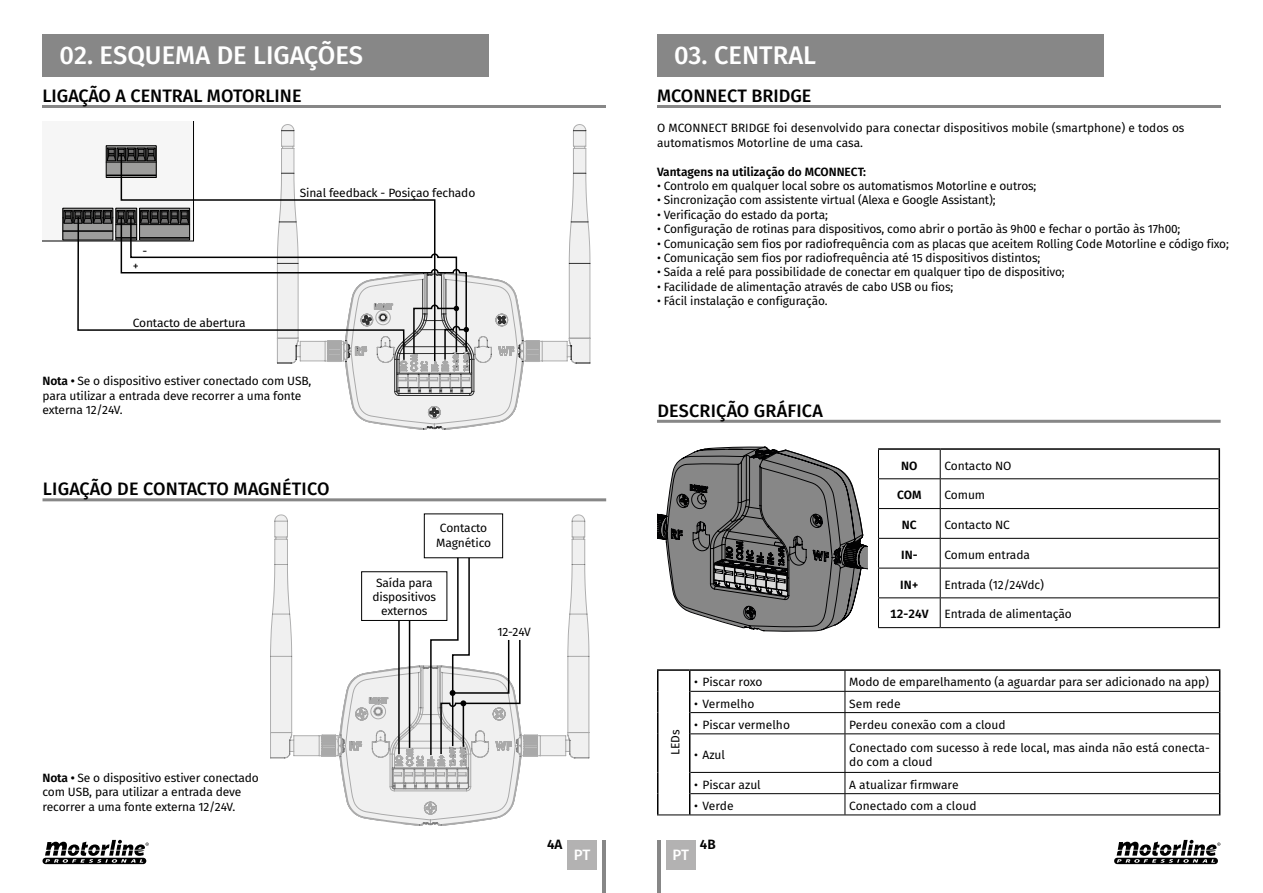
<style>
.page{position:relative;width:1263px;height:893px;background:#fff}
.page>*{position:absolute;margin:0;border:0;box-sizing:border-box;transform-origin:0 0}
.t1{font:500 25.5px "Fira Sans";color:#fff}
.t2{font:500 18px "Fira Sans";color:#000}
.t3{font:500 15px "Fira Sans";color:#fff}
.t4{font:600 13.5px "Fira Sans";color:#000}
.t5{font:12px/14.4px "Fira Sans";letter-spacing:-.015em;color:#000}
.t6{font:600 12px "Fira Sans";color:#000}
.s1{font-weight:600}
</style>
<div class="page">
<div style="left:657px;top:34px;width:446px;height:43px;background:#878787"></div>
<div style="left:43px;top:34px;width:446px;height:43px;background:#878787"></div>
<hr style="left:43px;top:105px;width:563px;height:3px;background:#878787">
<hr style="left:657px;top:105px;width:563px;height:3px;background:#878787">
<div style="left:666px;top:840px;width:30px;height:29px;background:#b3b2b2"></div>
<div style="left:567px;top:840px;width:30px;height:29px;background:#b3b2b2"></div>
<hr style="left:603px;top:840px;width:3px;height:53px;background:#878787">
<hr style="left:657px;top:840px;width:3px;height:53px;background:#878787">
<svg style="left:277px;top:124px;width:313px;height:306px"></svg>
<svg style="left:43px;top:121px;width:151px;height:120px"></svg>
<svg style="left:77px;top:215px;width:43px;height:116px"></svg>
<svg style="left:120px;top:152px;width:316px;height:211px"></svg>
<svg style="left:270px;top:514px;width:319px;height:312px"></svg>
<div style="left:424px;top:513px;width:79px;height:45px;border:1px solid #000"></div>
<svg style="left:351px;top:556px;width:170px;height:235px"></svg>
<svg style="left:357px;top:304px;width:123px;height:92px"></svg>
<svg style="left:120px;top:215px;width:348px;height:138px"></svg>
<hr style="left:657px;top:420px;width:564px;height:3px;background:#878787">
<hr style="left:43px;top:498px;width:563px;height:3px;background:#878787">
<svg style="left:657px;top:446px;width:211px;height:186px"></svg>
<svg style="left:1114px;top:840px;width:106px;height:24px"></svg>
<svg style="left:43px;top:840px;width:106px;height:24px"></svg>
<hr style="left:878px;top:478px;width:62px;height:1px;background:#000">
<hr style="left:940px;top:478px;width:278px;height:1px;background:#000">
<hr style="left:878px;top:508px;width:62px;height:1px;background:#000">
<hr style="left:940px;top:508px;width:278px;height:1px;background:#000">
<hr style="left:878px;top:538px;width:62px;height:1px;background:#000">
<hr style="left:940px;top:538px;width:278px;height:1px;background:#000">
<hr style="left:878px;top:568px;width:62px;height:1px;background:#000">
<hr style="left:940px;top:568px;width:278px;height:1px;background:#000">
<hr style="left:878px;top:597px;width:62px;height:1px;background:#000">
<svg style="left:878px;top:450px;width:1px;height:177px"></svg>
<hr style="left:940px;top:597px;width:278px;height:1px;background:#000">
<svg style="left:940px;top:450px;width:1px;height:177px"></svg>
<hr style="left:878px;top:627px;width:62px;height:1px;background:#000">
<hr style="left:940px;top:627px;width:280px;height:1px;background:#000">
<hr style="left:878px;top:448px;width:62px;height:2px;background:#000">
<hr style="left:940px;top:448px;width:280px;height:2px;background:#000">
<hr style="left:1218px;top:450px;width:2px;height:29px;background:#000">
<hr style="left:1218px;top:479px;width:2px;height:30px;background:#000">
<hr style="left:1218px;top:509px;width:2px;height:29px;background:#000">
<hr style="left:1218px;top:538px;width:2px;height:30px;background:#000">
<hr style="left:1218px;top:568px;width:2px;height:30px;background:#000">
<hr style="left:1218px;top:598px;width:2px;height:29px;background:#000">
<hr style="left:690px;top:691px;width:155px;height:1px;background:#000">
<hr style="left:845px;top:691px;width:374px;height:1px;background:#000">
<hr style="left:690px;top:712px;width:155px;height:1px;background:#000">
<hr style="left:845px;top:712px;width:374px;height:1px;background:#000">
<svg style="left:844px;top:671px;width:1px;height:62px"></svg>
<hr style="left:690px;top:733px;width:155px;height:1px;background:#000">
<hr style="left:845px;top:733px;width:374px;height:1px;background:#000">
<hr style="left:844px;top:734px;width:1px;height:38px;background:#000">
<hr style="left:690px;top:772px;width:155px;height:1px;background:#000">
<hr style="left:845px;top:772px;width:374px;height:1px;background:#000">
<hr style="left:690px;top:793px;width:155px;height:1px;background:#000">
<hr style="left:845px;top:793px;width:374px;height:1px;background:#000">
<svg style="left:844px;top:773px;width:1px;height:41px"></svg>
<hr style="left:657px;top:814px;width:33px;height:1px;background:#000">
<hr style="left:690px;top:814px;width:155px;height:1px;background:#000">
<hr style="left:845px;top:814px;width:375px;height:1px;background:#000">
<hr style="left:657px;top:669px;width:33px;height:2px;background:#000">
<hr style="left:690px;top:669px;width:155px;height:2px;background:#000">
<hr style="left:845px;top:669px;width:375px;height:2px;background:#000">
<svg style="left:657px;top:671px;width:1px;height:63px"></svg>
<svg style="left:689px;top:671px;width:1px;height:63px"></svg>
<svg style="left:1219px;top:671px;width:1px;height:63px"></svg>
<hr style="left:657px;top:734px;width:1px;height:38px;background:#000">
<hr style="left:689px;top:734px;width:1px;height:38px;background:#000">
<hr style="left:1219px;top:734px;width:1px;height:38px;background:#000">
<svg style="left:657px;top:772px;width:1px;height:42px"></svg>
<svg style="left:689px;top:772px;width:1px;height:42px"></svg>
<svg style="left:1219px;top:772px;width:1px;height:42px"></svg>
<h1 class="t1" style="left:60px;top:35px;width:305px">02. ESQUEMA DE LIGAÇÕES</h1>
<h2 class="t2" style="left:43px;top:81px;width:261px">LIGAÇÃO A CENTRAL MOTORLINE</h2>
<p class="t5" style="left:142px;top:243px;width:6px">-</p>
<p class="t5" style="left:133px;top:258px;width:7px">+</p>
<p class="t5" style="left:133px;top:316px;width:114px">Contacto de abertura</p>
<p class="t5" style="left:300px;top:186px;width:177px">Sinal feedback - Posiçao fechado</p>
<h1 class="t1" style="left:674px;top:35px;width:144px">03. CENTRAL</h1>
<h2 class="t2" style="left:657px;top:81px;width:156px">MCONNECT BRIDGE</h2>
<p class="t5" style="left:657px;top:121px;width:529px">O MCONNECT BRIDGE foi desenvolvido para conectar dispositivos mobile (smartphone) e todos os automatismos Motorline de uma casa.</p>
<p class="t6" style="left:657px;top:162px;width:211px">Vantagens na utilização do MCONNECT:</p>
<p class="t5" style="left:657px;top:178px;width:381px">• Controlo em qualquer local sobre os automatismos Motorline e outros;</p>
<p class="t5" style="left:657px;top:193px;width:340px">• Sincronização com assistente virtual (Alexa e Google Assistant);</p>
<p class="t5" style="left:657px;top:207px;width:172px">• Verificação do estado da porta;</p>
<p class="t5" style="left:657px;top:221px;width:525px">• Configuração de rotinas para dispositivos, como abrir o portão às 9h00 e fechar o portão às 17h00;</p>
<p class="t5" style="left:657px;top:236px;width:573px">• Comunicação sem fios por radiofrequência com as placas que aceitem Rolling Code Motorline e código fixo;</p>
<p class="t5" style="left:657px;top:250px;width:385px">• Comunicação sem fios por radiofrequência até 15 dispositivos distintos;</p>
<p class="t5" style="left:657px;top:265px;width:409px">• Saída a relé para possibilidade de conectar em qualquer tipo de dispositivo;</p>
<p class="t5" style="left:657px;top:279px;width:298px">• Facilidade de alimentação através de cabo USB ou fios;</p>
<p class="t5" style="left:657px;top:293px;width:172px">• Fácil instalação e configuração.</p>
<p class="t5" style="left:43px;top:374px;width:270px"><span class="s1">Nota •</span> Se o dispositivo estiver conectado com USB, para utilizar a entrada deve recorrer a uma fonte externa 12/24V.</p>
<h2 class="t2" style="left:43px;top:474px;width:288px">LIGAÇÃO DE CONTACTO MAGNÉTICO</h2>
<p class="t5" style="left:43px;top:770px;width:218px"><span class="s1">Nota •</span> Se o dispositivo estiver conectado com USB, para utilizar a entrada deve recorrer a uma fonte externa 12/24V.</p>
<p class="t5" style="left:436px;top:521px;width:57px;text-align:center">Contacto<br>Magnético</p>
<p class="t5" style="left:372px;top:575px;width:65px;text-align:center">Saída para dispositivos externos</p>
<p class="t5" style="left:497px;top:624px;width:35px">12-24V</p>
<h2 class="t2" style="left:657px;top:396px;width:167px">DESCRIÇÃO GRÁFICA</h2>
<p class="t6" style="left:901px;top:455px;width:18px">NO</p>
<p class="t5" style="left:944px;top:458px;width:68px">Contacto NO</p>
<p class="t6" style="left:897px;top:485px;width:26px">COM</p>
<p class="t5" style="left:944px;top:488px;width:42px">Comum</p>
<p class="t6" style="left:902px;top:515px;width:16px">NC</p>
<p class="t5" style="left:944px;top:517px;width:67px">Contacto NC</p>
<p class="t6" style="left:901px;top:545px;width:18px">IN-</p>
<p class="t5" style="left:944px;top:547px;width:87px">Comum entrada</p>
<p class="t6" style="left:900px;top:574px;width:20px">IN+</p>
<p class="t5" style="left:944px;top:577px;width:101px">Entrada (12/24Vdc)</p>
<p class="t6" style="left:890px;top:604px;width:40px">12-24V</p>
<p class="t5" style="left:944px;top:607px;width:129px">Entrada de alimentação</p>
<p class="t5" style="left:668px;top:755px;width:27px;rotate:-90deg">LEDs</p>
<p class="t5" style="left:694px;top:675px;width:70px">• Piscar roxo</p>
<p class="t5" style="left:849px;top:675px;width:361px">Modo de emparelhamento (a aguardar para ser adicionado na app)</p>
<p class="t5" style="left:694px;top:696px;width:62px">• Vermelho</p>
<p class="t5" style="left:849px;top:696px;width:53px">Sem rede</p>
<p class="t5" style="left:694px;top:717px;width:97px">• Piscar vermelho</p>
<p class="t5" style="left:849px;top:717px;width:158px">Perdeu conexão com a cloud</p>
<p class="t5" style="left:694px;top:747px;width:33px">• Azul</p>
<p class="t5" style="left:849px;top:740px;width:362px">Conectado com sucesso à rede local, mas ainda não está conecta&shy;do com a cloud</p>
<p class="t5" style="left:694px;top:777px;width:68px">• Piscar azul</p>
<p class="t5" style="left:849px;top:777px;width:111px">A atualizar firmware</p>
<p class="t5" style="left:694px;top:798px;width:41px">• Verde</p>
<p class="t5" style="left:849px;top:798px;width:129px">Conectado com a cloud</p>
<p class="t4" style="left:547px;top:833px;width:17px">4A</p>
<p class="t4" style="left:700px;top:833px;width:17px">4B</p>
<p class="t3" style="left:574px;top:842px;width:18px">PT</p>
<p class="t3" style="left:672px;top:842px;width:18px">PT</p>
</div>
